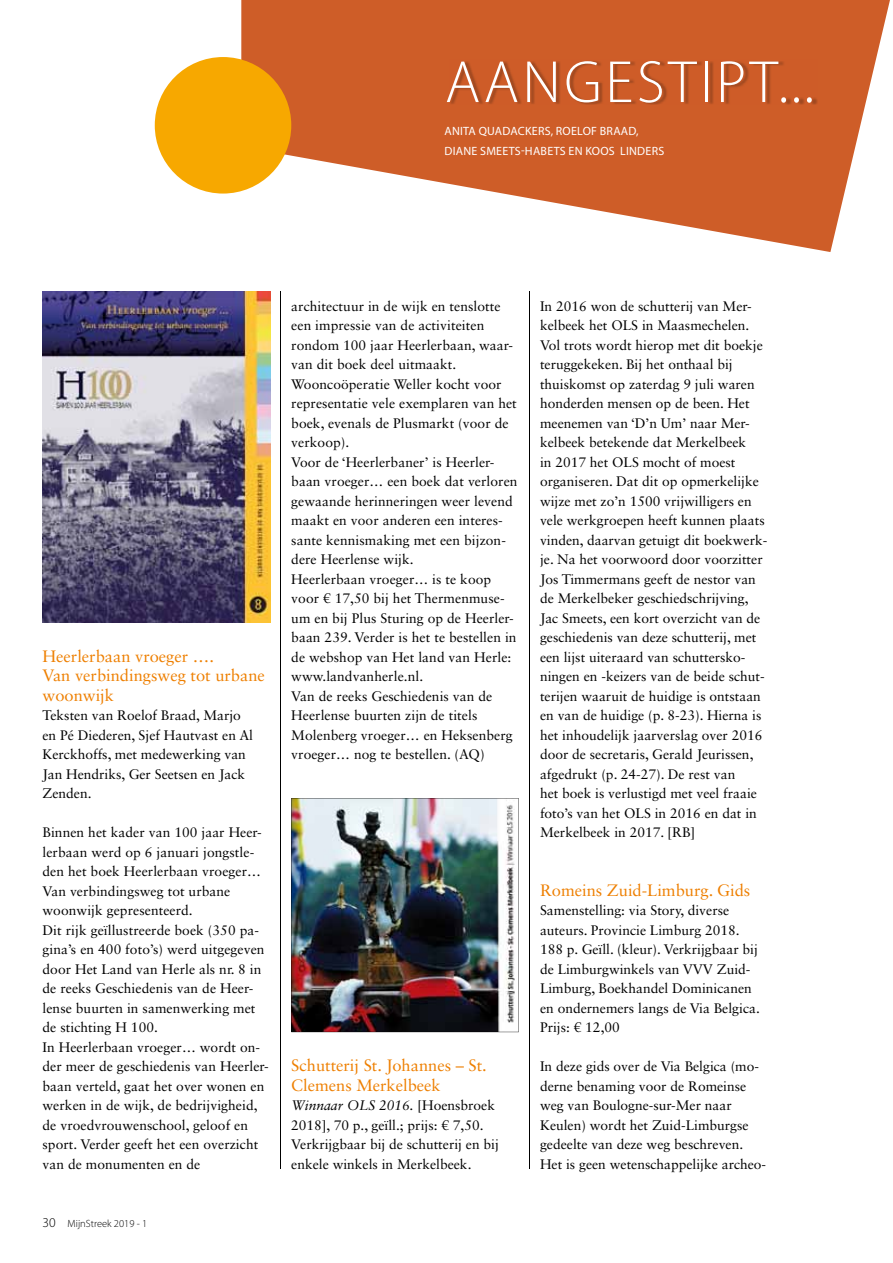
<style>
.page{position:relative;width:893px;height:1263px;background:#fff}
.page>*{position:absolute;margin:0;border:0;box-sizing:border-box;transform-origin:0 0}
.t1{font:300 60px "Myriad Pro";letter-spacing:.06em;color:#fff}
.t2{font:16.5px/19.5px "Sabon LT Std";color:#ee7f00}
.t3{font:13.8px/19.5px "Sabon LT Std";color:#000}
.t4{font:12px/19.5px "Myriad Pro";letter-spacing:.02em;color:#fff}
.t5{font:300 10.5px "Myriad Pro";color:#000}
.s1{font-size:13.5px}
.s2{font-style:italic}
</style>
<div class="page">
<svg style="left:241px;top:0;width:649px;height:252px;fill:#ce5d28"></svg>
<img style="left:449px;top:60px;width:368px;height:44px">
<div style="left:155px;top:57px;width:136px;height:137px;background:#f7a800;border-radius:50%"></div>
<hr style="left:280px;top:291px;width:1px;height:878px;background:#000">
<hr style="left:529px;top:291px;width:1px;height:878px;background:#000">
<img style="left:43px;top:291px;width:227px;height:332px">
<img style="left:291px;top:798px;width:228px;height:234px">
<h1 class="t1" style="left:445px;top:46px;width:371px">AANGESTIPT...</h1>
<p class="t4" style="left:444px;top:121px;width:221px">ANITA QUADACKERS, ROELOF BRAAD,<br>DIANE SMEETS-HABETS EN KOOS LINDERS</p>
<p class="t2" style="left:43px;top:646px;width:224px">Heerlerbaan vroeger ….<br>Van verbindingsweg tot urbane woonwijk</p>
<p class="t3" style="left:43px;top:705px;width:212px">Teksten van Roelof Braad, Marjo en Pé Diederen, Sjef Hautvast en Al<br>Kerckhoffs, met medewerking van<br>Jan Hendriks, Ger Seetsen en Jack<br>Zenden.</p>
<p class="t3" style="left:43px;top:822px;width:228px">Binnen het kader van 100 jaar Heer&shy;lerbaan werd op 6 januari jongstle&shy;den het boek Heerlerbaan vroeger… Van verbindingsweg tot urbane woonwijk gepresenteerd.<br>Dit rijk geïllustreerde boek (350 pa&shy;gina’s en 400 foto’s) werd uitgegeven door Het Land van Herle als nr. 8 in de reeks Geschiedenis van de Heer&shy;lense buurten in samenwerking met de stichting H 100.<br>In Heerlerbaan vroeger… wordt on&shy;der meer de geschiedenis van Heerler&shy;baan verteld, gaat het over wonen en werken in de wijk, de bedrijvigheid, de vroedvrouwenschool, geloof en sport. Verder geeft het een overzicht van de monumenten en de</p>
<p class="t5" style="left:43px;top:1217px;width:106px"><span class="s1">30</span> MijnStreek 2019 - 1</p>
<p class="t3" style="left:291px;top:296px;width:228px">architectuur in de wijk en tenslotte een impressie van de activiteiten rondom 100 jaar Heerlerbaan, waar&shy;van dit boek deel uitmaakt.<br>Wooncoöperatie Weller kocht voor representatie vele exemplaren van het boek, evenals de Plusmarkt (voor de verkoop).<br>Voor de ‘Heerlerbaner’ is Heerler&shy;baan vroeger… een boek dat verloren gewaande herinneringen weer levend maakt en voor anderen een interes&shy;sante kennismaking met een bijzon&shy;dere Heerlense wijk.<br>Heerlerbaan vroeger… is te koop voor € 17,50 bij het Thermenmuse&shy;um en bij Plus Sturing op de Heerler&shy;baan 239. Verder is het te bestellen in de webshop van Het land van Herle: www.landvanherle.nl.<br>Van de reeks Geschiedenis van de<br>Heerlense buurten zijn de titels<br>Molenberg vroeger… en Heksenberg vroeger… nog te bestellen. (AQ)</p>
<p class="t3" style="left:540px;top:296px;width:229px">In 2016 won de schutterij van Mer&shy;kelbeek het OLS in Maasmechelen.<br>Vol trots wordt hierop met dit boekje teruggekeken. Bij het onthaal bij thuiskomst op zaterdag 9 juli waren honderden mensen op de been. Het meenemen van ‘D’n Um’ naar Mer&shy;kelbeek betekende dat Merkelbeek<br>in 2017 het OLS mocht of moest organiseren. Dat dit op opmerkelijke wijze met zo’n 1500 vrijwilligers en vele werkgroepen heeft kunnen plaats vinden, daarvan getuigt dit boekwerk&shy;je. Na het voorwoord door voorzitter Jos Timmermans geeft de nestor van de Merkelbeker geschiedschrijving, Jac Smeets, een kort overzicht van de geschiedenis van deze schutterij, met een lijst uiteraard van schuttersko&shy;ningen en -keizers van de beide schut&shy;terijen waaruit de huidige is ontstaan en van de huidige (p. 8-23). Hierna is het inhoudelijk jaarverslag over 2016 door de secretaris, Gerald Jeurissen, afgedrukt (p. 24-27). De rest van<br>het boek is verlustigd met veel fraaie foto’s van het OLS in 2016 en dat in Merkelbeek in 2017. [RB]</p>
<p class="t2" style="left:291px;top:1055px;width:197px">Schutterij St. Johannes – St.<br>Clemens Merkelbeek</p>
<p class="t3" style="left:291px;top:1095px;width:209px"><span class="s2">Winnaar OLS 2016.</span> [Hoensbroek 2018], 70 p., geïll.; prijs: € 7,50.<br>Verkrijgbaar bij de schutterij en bij enkele winkels in Merkelbeek.</p>
<p class="t2" style="left:540px;top:880px;width:212px">Romeins Zuid-Limburg. Gids</p>
<p class="t3" style="left:540px;top:900px;width:221px">Samenstelling: via Story, diverse auteurs. Provincie Limburg 2018.<br>188 p. Geïll. (kleur). Verkrijgbaar bij de Limburgwinkels van VVV Zuid-<br>Limburg, Boekhandel Dominicanen en ondernemers langs de Via Belgica.<br>Prijs: € 12,00</p>
<p class="t3" style="left:540px;top:1056px;width:228px">In deze gids over de Via Belgica (mo&shy;derne benaming voor de Romeinse weg van Boulogne-sur-Mer naar Keulen) wordt het Zuid-Limburgse gedeelte van deze weg beschreven.<br>Het is geen wetenschappelijke archeo-</p>
</div>
